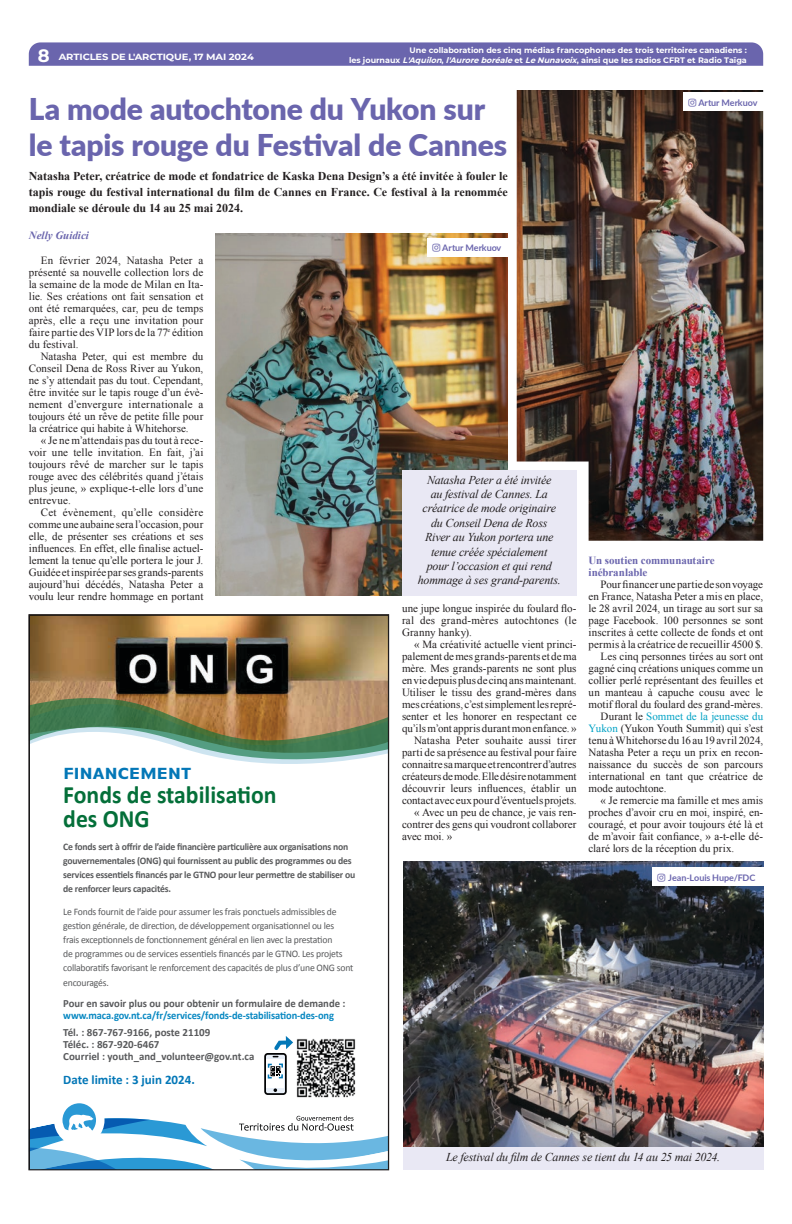
<style>
.page{position:relative;width:792px;height:1224px;background:#fff}
.page>*{position:absolute;margin:0;border:0;box-sizing:border-box;transform-origin:0 0}
.TItre_Arctique{font:900 30px/36px "Lato";letter-spacing:-.005em;color:#6a65ad}
.t1{font:700 25px/24px "Calibri";color:#046f39;scale:.95 1}
.t2{font:700 17px "Basic Gothic Pro";letter-spacing:.01em;color:#0377b7}
.t3{font:700 13px "Calibri";color:#0377b7}
.Bas_vignette_12{font:italic 12px/14.4px "Times New Roman";letter-spacing:-.015em;color:#231f20;text-align:center}
.Chapeau_Arctique{font:700 12px/16px "Times New Roman";letter-spacing:-.005em;color:#231f20;text-align:justify}
.Corps_de_texte{font:11px/12px "Times New Roman";letter-spacing:.005em;color:#231f20;text-align:justify}
.t4{font:700 11px/12px "Calibri";letter-spacing:-.01em;color:#0888c2;scale:.95 1}
.t5{font:700 11px/12px "Calibri";color:#595a5c}
.Intertitre_Arctique{font:700 11px/12px "Times New Roman";letter-spacing:-.005em;color:#6a65ad}
.Signature_Arctique{font:italic 700 11px "Times New Roman";color:#6a65ad}
.t6{font:10px/14px "Calibri";letter-spacing:-.02em;color:#595a5c}
.t7{font:700 10px/14px "Calibri";letter-spacing:-.02em;color:#595a5c}
.Credit_AA{font:700 9px "Lato";letter-spacing:-.005em;color:#6a65ad}
.t8{font:700 9px "Montserrat";letter-spacing:-.005em;color:#fff;scale:1.1 1}
.t9{font:700 8px/9.6px "Montserrat";color:#fff;text-align:right}
.s1{font-size:18px}
.s2{font-style:italic}
.s3{color:#00a2c5}
.s4{color:#595a5c}
</style>
<div class="page">
<svg style="left:29px;top:42px;width:734px;height:24px;background:#6e69af"></svg>
<svg style="left:31px;top:617px;width:356px;height:551px"></svg>
<img style="left:403px;top:862px;width:360px;height:285px">
<img style="left:517px;top:90px;width:246px;height:451px">
<img style="left:215px;top:233px;width:293px;height:362px">
<div style="left:403px;top:1147px;width:360px;height:23px;background:#e9e8f4"></div>
<div style="left:652px;top:868px;width:113px;height:18px;background:#fff"></div>
<div style="left:402px;top:470px;width:175px;height:125px;background:#e9e8f4"></div>
<div style="left:427px;top:238px;width:82px;height:18px;background:#fff"></div>
<div style="left:684px;top:93px;width:81px;height:18px;background:#fff"></div>
<p class="t8" style="left:38px;top:50px;width:198px"><span class="s1">8</span> ARTICLES DE L'ARCTIQUE, 17 MAI 2024</p>
<p class="t9" style="left:349px;top:45px;width:399px">Une collaboration des cinq médias francophones des trois territoires canadiens :<br>les journaux <span class="s2">L'Aquilon</span>, <span class="s2">l'Auroreboréale</span>et <span class="s2">LeNunavoix</span>, ainsi que les radios CFRT et Radio Taïga</p>
<p class="TItre_Arctique" style="left:29px;top:90px;width:480px">La mode autochtone du Yukon sur le tapis rouge du Festival de Cannes</p>
<p class="Chapeau_Arctique" style="left:29px;top:168px;width:480px">Natasha Peter, créatrice de mode et fondatrice de Kaska Dena Design’s a été invitée à fouler le tapis rouge du festival international du film de Cannes en France. Ce festival à la renommée mondiale se déroule du 14 au 25 mai 2024.</p>
<p class="Signature_Arctique" style="left:29px;top:228px;width:62px">Nelly Guidici</p>
<p class="Corps_de_texte" style="left:29px;top:254px;width:176px;text-indent:12px">En février 2024, Natasha Peter a présenté sa nouvelle collection lors de la semaine de la mode de Milan en Ita&shy;lie. Ses créations ont fait sensation et ont été remarquées, car, peu de temps après, elle a reçu une invitation pour faire partie des VIP lors de la 77<sup>e</sup> édition du festival.</p>
<p class="Corps_de_texte" style="left:29px;top:350px;width:176px;text-indent:12px">Natasha Peter, qui est membre du Conseil Dena de Ross River au Yukon, ne s’y attendait pas du tout. Cependant, être invitée sur le tapis rouge d’un évè&shy;nement d’envergure internationale a toujours été un rêve de petite fille pour la créatrice qui habite à Whitehorse.</p>
<p class="Corps_de_texte" style="left:29px;top:434px;width:176px;text-indent:12px">« Je ne m’attendais pas du tout à rece&shy;voir une telle invitation. En fait, j’ai toujours rêvé de marcher sur le tapis rouge avec des célébrités quand j’étais plus jeune, » explique-t-elle lors d’une entrevue.</p>
<p class="Corps_de_texte" style="left:29px;top:506px;width:176px;text-indent:12px">Cet évènement, qu’elle considère commeune aubaine sera l’occasion,pour elle, de présenter ses créations et ses influences. En effet, elle finalise actuel&shy;lement la tenue qu’elle portera le jour J.<br>Guidée etinspiréeparsesgrands-parents aujourd’hui décédés, Natasha Peter a voulu leur rendre hommage en portant</p>
<p class="Corps_de_texte" style="left:402px;top:602px;width:176px">une jupe longue inspirée du foulard flo&shy;ral des grand-mères autochtones (le Granny hanky).</p>
<p class="Corps_de_texte" style="left:402px;top:638px;width:176px;text-indent:12px">« Ma créativité actuelle vient princi&shy;palement demes grands-parents et dema mère. Mes grands-parents ne sont plus enviedepuisplusde cinqansmaintenant.<br>Utiliser le tissu des grand-mères dans mes créations, c’estsimplementlesrepré&shy;senter et les honorer en respectant ce qu’ilsm’ont apprisdurantmonenfance. »</p>
<p class="Corps_de_texte" style="left:402px;top:734px;width:176px;text-indent:12px">Natasha Peter souhaite aussi tirer parti de sa présence au festival pourfaire connaitresamarqueetrencontrerd’autres créateursdemode.Elledésirenotamment découvrir leurs influences, établir un contact avec euxpourd’éventuelsprojets.</p>
<p class="Corps_de_texte" style="left:402px;top:806px;width:176px;text-indent:12px">« Avec un peu de chance, je vais ren&shy;contrer des gens qui voudront collaborer avec moi. »</p>
<p class="Credit_AA" style="left:698px;top:96px;width:61px">Artur Merkuov</p>
<p class="Credit_AA" style="left:442px;top:241px;width:61px">Artur Merkuov</p>
<p class="Bas_vignette_12" style="left:418px;top:472px;width:145px">Natasha Peter a été invitée<br>au festival de Cannes. La créatrice de mode originaire du Conseil Dena de Ross<br>River au Yukon portera une tenue créée spécialement<br>pour l’occasion et qui rend hommage à ses grand-parents.</p>
<p class="Intertitre_Arctique" style="left:589px;top:554px;width:128px">Un soutien communautaire inébranlable</p>
<p class="Corps_de_texte" style="left:589px;top:578px;width:176px;text-indent:12px">Pourfinancerunepartiede sonvoyage en France, Natasha Peter a mis en place, le 28 avril 2024, un tirage au sort sur sa page Facebook. 100 personnes se sont inscrites à cette collecte de fonds et ont permis à la créatrice de recueillir 4500 $.</p>
<p class="Corps_de_texte" style="left:589px;top:650px;width:176px;text-indent:12px">Les cinq personnes tirées au sort ont gagné cinq créations uniques comme un collier perlé représentant des feuilles et un manteau à capuche cousu avec le motif floral du foulard des grand-mères.</p>
<p class="Corps_de_texte" style="left:589px;top:710px;width:176px;text-indent:12px">Durant le <span class="s3">Sommet de la jeunesse du Yukon</span> (Yukon Youth Summit) qui s’est tenu àWhitehorse du 16 au 19 avril 2024, Natasha Peter a reçu un prix en recon&shy;naissance du succès de son parcours international en tant que créatrice de mode autochtone.</p>
<p class="Corps_de_texte" style="left:589px;top:794px;width:176px;text-indent:12px">« Je remercie ma famille et mes amis proches d’avoir cru en moi, inspiré, en&shy;couragé, et pour avoir toujours été là et de m’avoir fait confiance, » a-t-elle dé&shy;claré lors de la réception du prix.</p>
<p class="t2" style="left:63px;top:763px;width:129px">FINANCEMENT</p>
<p class="t1" style="left:63px;top:783px;width:226px">Fonds de stabilisation des ONG</p>
<p class="t7" style="left:63px;top:840px;width:294px">Ce fonds sert à offrir de l’aide financière particulière aux organisations non gouvernementales (ONG) qui fournissent au public des programmes ou des services essentiels financés par le GTNO pour leur permettre de stabiliser ou de renforcer leurs capacités.</p>
<p class="t6" style="left:63px;top:905px;width:292px">Le Fonds fournit de l’aide pour assumer les frais ponctuels admissibles de gestion générale, de direction, de développement organisationnel ou les<br>frais exceptionnels de fonctionnement général en lien avec la prestation<br>de programmes ou de services essentiels financés par le GTNO. Les projets collaboratifs favorisant le renforcement des capacités de plus d’une ONG sont</p>
<p class="t6" style="left:63px;top:976px;width:47px">encouragés.</p>
<p class="t4" style="left:63px;top:997px;width:299px"><span class="s4">Pour en savoir plus ou pour obtenir un formulaire de demande : </span>www.maca.gov.nt.ca/fr/services/fonds-de-stabilisation-des-ong</p>
<p class="t5" style="left:63px;top:1026px;width:193px">Tél. : 867-767-9166, poste 21109<br>Téléc. : 867-920-6467<br>Courriel : youth_and_volunteer@gov.nt.ca</p>
<p class="t3" style="left:63px;top:1071px;width:133px">Date limite : 3 juin 2024.</p>
<p class="Credit_AA" style="left:668px;top:871px;width:89px">Jean-Louis Hupe/FDC</p>
<p class="Bas_vignette_12" style="left:446px;top:1149px;width:276px">Le festival du film de Cannes se tient du 14 au 25 mai 2024.</p>
</div>
